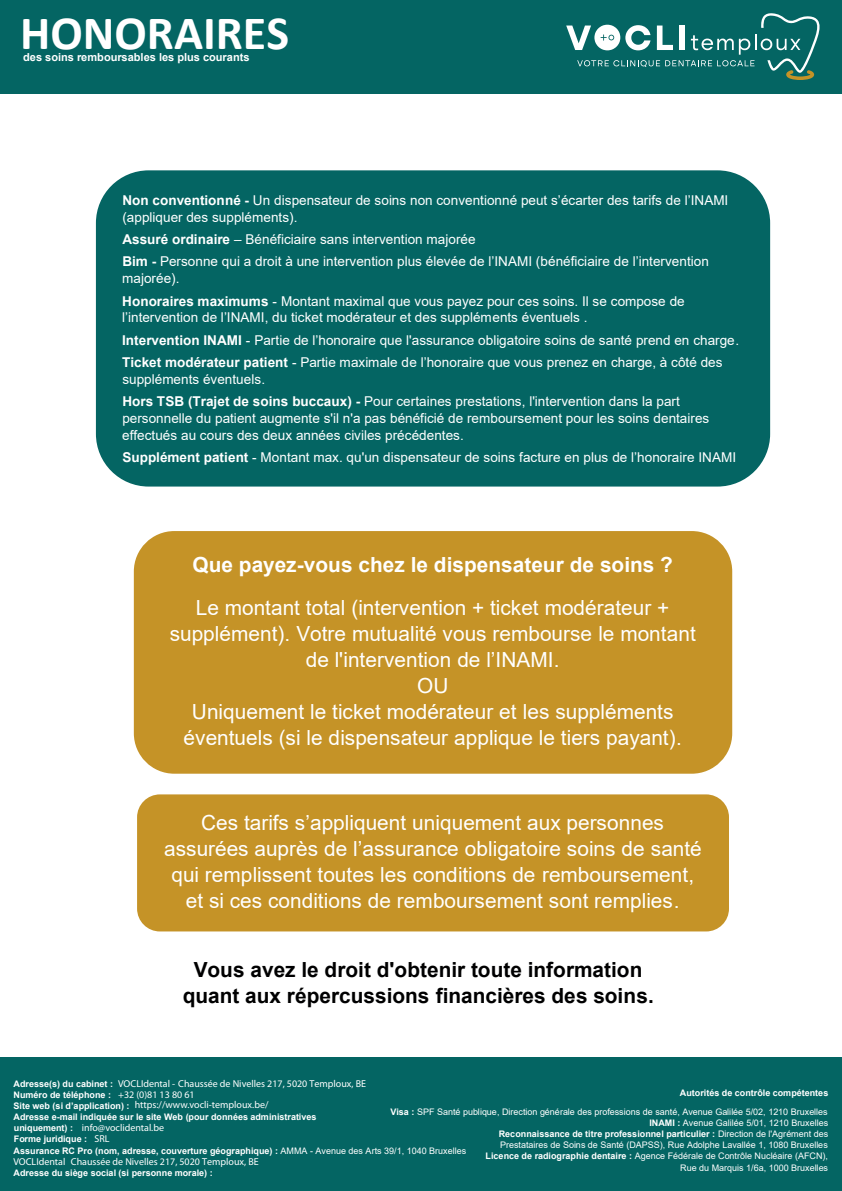
<style>
.page{position:relative;width:842px;height:1191px;background:#fff}
.page>*{position:absolute;margin:0;border:0;box-sizing:border-box;transform-origin:0 0}
.t1{font:700 48px "Calibri";color:#fff}
.t2{font:20.8px/25.9px "Arial";color:#fff;text-align:center}
.t3{font:700 20.8px/26.1px "Arial";color:#000001;text-align:center}
.t4{font:700 20.8px "Arial";color:#fff}
.t5{font:13.5px/22.4px "Arial";color:#fff}
.t6{font:700 11px "Arial";color:#fff}
.t7{font:10px/10.6px "Myriad Pro";color:#fff}
.t8{font:9px/11.2px "Arial";color:#fff;text-align:right}
.t9{font:700 9px/11.2px "Arial";color:#fff}
.s1{font-weight:700}
.s2{font-weight:400}
</style>
<div class="page">
<div style="left:0;top:1057px;width:842px;height:134px;background:#046563"></div>
<div style="left:0;top:0;width:842px;height:93px;background:#046563"></div>
<div style="left:96px;top:170px;width:674px;height:316px;background:#046563;border-radius:53px"></div>
<div style="left:134px;top:531px;width:598px;height:242px;background:#c59327;border-radius:40px"></div>
<div style="left:137px;top:794px;width:592px;height:137px;background:#c59327;border-radius:23px"></div>
<svg style="left:566px;top:13px;width:254px;height:67px"></svg>
<h1 class="t1" style="left:20px;top:-1px;width:270px">HONORAIRES</h1>
<p class="t6" style="left:23px;top:49px;width:228px">des soins remboursables les plus courants</p>
<p class="t5" style="left:122px;top:192px;width:607px;line-height:16.8px"><span class="s1">Non conventionné -</span> Un dispensateur de soins non conventionné peut s’écarter des tarifs de l’INAMI (appliquer des suppléments).</p>
<p class="t5" style="left:122px;top:228px;width:588px"><span class="s1">Assuré ordinaire</span> – Bénéficiaire sans intervention majorée<br><span class="s1">Bim -</span> Personne qui a droit à une intervention plus élevée de l’INAMI (bénéficiaire de l’intervention</p>
<p class="t5" style="left:122px;top:267px;width:564px">majorée).<br><span class="s1">Honoraires maximums</span> - Montant maximal que vous payez pour ces soins. Il se compose de</p>
<p class="t5" style="left:122px;top:306px;width:618px">l’intervention de l’INAMI, du ticket modérateur et des suppléments éventuels .<br><span class="s1">Intervention INAMI</span> - Partie de l’honoraire que l'assurance obligatoire soins de santé prend en charge.<br><span class="s1">Ticket modérateur patient</span> - Partie maximale de l’honoraire que vous prenez en charge, à côté des</p>
<p class="t5" style="left:122px;top:368px;width:559px">suppléments éventuels.<br><span class="s1">Hors TSB (Trajet de soins buccaux) -</span> Pour certaines prestations, l'intervention dans la part</p>
<p class="t5" style="left:122px;top:410px;width:589px;line-height:17px">personnelle du patient augmente s'il n'a pas bénéficié de remboursement pour les soins dentaires effectués au cours des deux années civiles précédentes.</p>
<p class="t5" style="left:122px;top:446px;width:615px"><span class="s1">Supplément patient</span> - Montant max. qu'un dispensateur de soins facture en plus de l’honoraire INAMI</p>
<h2 class="t4" style="left:193px;top:550px;width:482px">Que payez-vous chez le dispensateur de soins ?</h2>
<p class="t2" style="left:170px;top:594px;width:528px">Le montant total (intervention + ticket modérateur + supplément). Votre mutualité vous rembourse le montant de l'intervention de l’INAMI.<br>OU<br>Uniquement le ticket modérateur et les suppléments éventuels (si le dispensateur applique le tiers payant).</p>
<h2 class="t2" style="left:164px;top:810px;width:539px">Ces tarifs s’appliquent uniquement aux personnes assurées auprès de l’assurance obligatoire soins de santé qui remplissent toutes les conditions de remboursement, et si ces conditions de remboursement sont remplies.</h2>
<h2 class="t3" style="left:183px;top:956px;width:473px">Vous avez le droit d'obtenir toute information quant aux répercussions financières des soins.</h2>
<p class="t7" style="left:118px;top:1077px;width:249px">VOCLIdental - Chaussée de Nivelles 217, 5020 Temploux, BE</p>
<p class="t9" style="left:14px;top:1077px;width:454px">Adresse(s) du cabinet :<br>Numéro de téléphone :<br>Site web (si d’application) :<br>Adresse e-mail indiquée sur le site Web (pour données administratives<br>uniquement) :<br>Forme juridique :<br>Assurance RC Pro (nom, adresse, couverture géographique) : <span class="s2">AMMA - Avenue des Arts 39/1, 1040 Bruxelles</span></p>
<p class="t9" style="left:14px;top:1167px;width:201px">Adresse du siège social (si personne morale) :</p>
<p class="t8" style="left:390px;top:1082px;width:439px;line-height:19.1px"><span class="s1">Autorités de contrôle compétentes<br>Visa :</span> SPF Santé publique, Direction générale des professions de santé, Avenue Galilée 5/02, 1210 Bruxelles</p>
<p class="t8" style="left:486px;top:1117px;width:344px"><span class="s1">INAMI :</span> Avenue Galilée 5/01, 1210 Bruxelles<br><span class="s1">Reconnaissance de titre professionnel particulier :</span> Direction de l'Agrément des Prestataires de Soins de Santé (DAPSS), Rue Adolphe Lavallée 1, 1080 Bruxelles <span class="s1">Licence de radiographie dentaire :</span> Agence Fédérale de Contrôle Nucléaire (AFCN), Rue du Marquis 1/6a, 1000 Bruxelles</p>
<p class="t7" style="left:135px;top:1088px;width:135px;text-indent:-17px">+32 (0)81 13 80 61 https://www.vocli-temploux.be/</p>
<p class="t7" style="left:95px;top:1122px;width:71px;text-indent:-13px">info@voclidental.be<br>SRL</p>
<p class="t7" style="left:13px;top:1155px;width:247px">VOCLIdental Chaussée de Nivelles 217, 5020 Temploux, BE</p>
</div>
